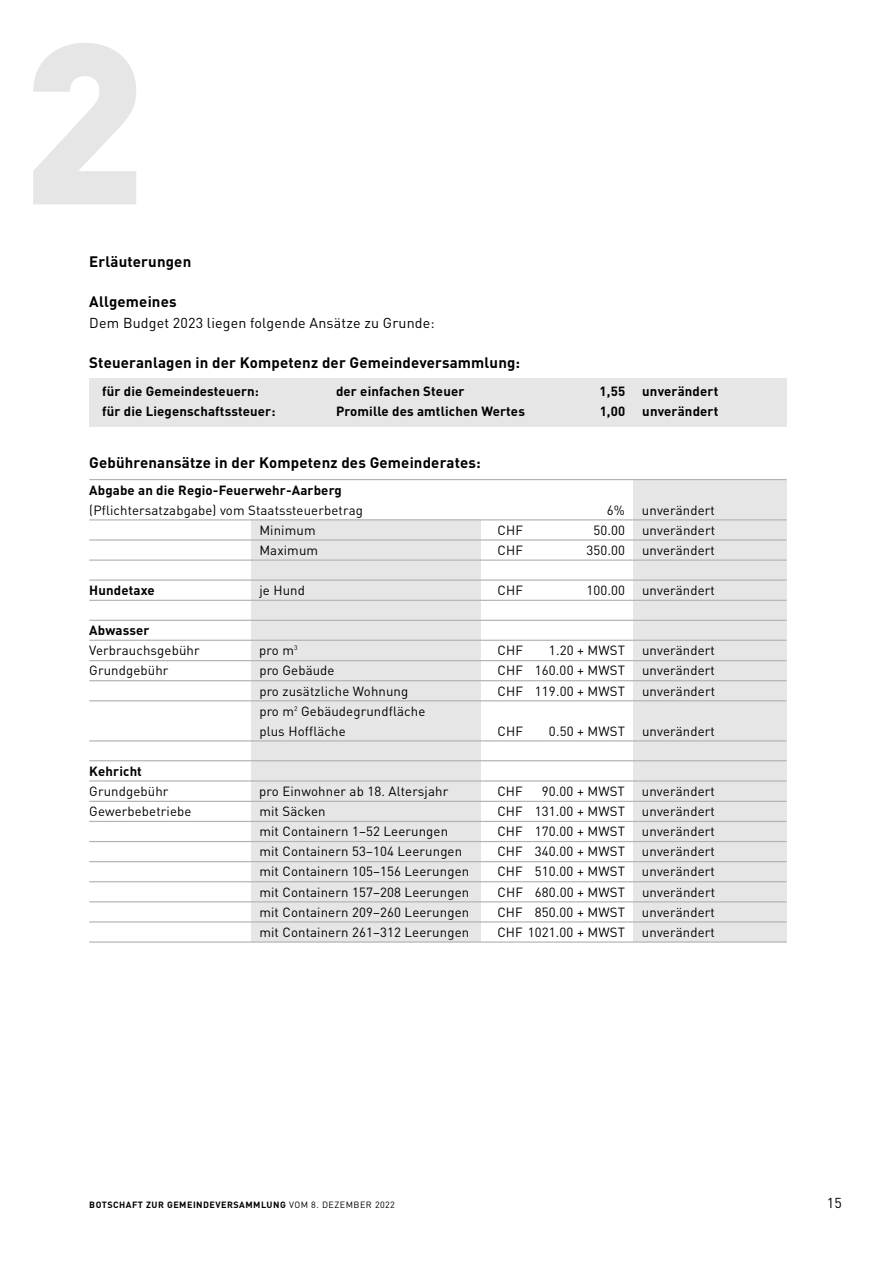
<style>
.page{position:relative;width:893px;height:1263px;background:#fff}
.page>*{position:absolute;margin:0;border:0;box-sizing:border-box;transform-origin:0 0}
.t1{font:900 225px "DIN";color:#e6e6e6}
.t2{font:700 15px "DIN";letter-spacing:.01em;color:#000}
.t3{font:14.25px "DIN";letter-spacing:.01em;color:#000}
.t4{font:13.2px/20.1px "DIN";letter-spacing:.01em;color:#000}
.t5{font:700 13.2px "DIN";letter-spacing:.01em;color:#000}
.t6{font:700 9px "DIN";letter-spacing:.055em;color:#000}
.s1{font-weight:400}
</style>
<div class="page">
<div style="left:251px;top:520px;width:229px;height:422px;background:#e6e6e6"></div>
<div style="left:634px;top:479px;width:153px;height:463px;background:#e6e6e6"></div>
<hr style="left:89px;top:479px;width:698px;height:1px;background:#b3b3b3">
<hr style="left:89px;top:519px;width:698px;height:1px;background:#b3b3b3">
<hr style="left:89px;top:539px;width:698px;height:2px;background:#b3b3b3">
<hr style="left:89px;top:559px;width:698px;height:2px;background:#b3b3b3">
<hr style="left:89px;top:579px;width:698px;height:2px;background:#b3b3b3">
<hr style="left:89px;top:600px;width:698px;height:1px;background:#b3b3b3">
<hr style="left:89px;top:620px;width:698px;height:1px;background:#b3b3b3">
<hr style="left:89px;top:640px;width:698px;height:1px;background:#b3b3b3">
<hr style="left:89px;top:660px;width:698px;height:1px;background:#b3b3b3">
<hr style="left:89px;top:680px;width:698px;height:1px;background:#b3b3b3">
<hr style="left:89px;top:700px;width:698px;height:1px;background:#b3b3b3">
<hr style="left:89px;top:740px;width:698px;height:1px;background:#b3b3b3">
<hr style="left:89px;top:760px;width:698px;height:1px;background:#b3b3b3">
<hr style="left:89px;top:780px;width:698px;height:1px;background:#b3b3b3">
<hr style="left:89px;top:801px;width:698px;height:1px;background:#b3b3b3">
<hr style="left:89px;top:821px;width:698px;height:1px;background:#b3b3b3">
<hr style="left:89px;top:841px;width:698px;height:1px;background:#b3b3b3">
<hr style="left:89px;top:861px;width:698px;height:1px;background:#b3b3b3">
<hr style="left:89px;top:881px;width:698px;height:1px;background:#b3b3b3">
<hr style="left:89px;top:901px;width:698px;height:1px;background:#b3b3b3">
<hr style="left:89px;top:921px;width:698px;height:1px;background:#b3b3b3">
<hr style="left:89px;top:941px;width:698px;height:2px;background:#b3b3b3">
<div style="left:89px;top:378px;width:698px;height:49px;background:#e6e6e6"></div>
<h1 class="t1" style="left:21px;top:-5px;width:127px">2</h1>
<p class="t2" style="left:89px;top:253px;width:103px">Erläuterungen</p>
<p class="t2" style="left:89px;top:293px;width:89px">Allgemeines</p>
<p class="t3" style="left:89px;top:314px;width:347px">Dem Budget 2023 liegen folgende Ansätze zu Grunde:</p>
<p class="t2" style="left:89px;top:354px;width:432px">Steueranlagen in der Kompetenz der Gemeindeversammlung:</p>
<p class="t5" style="left:102px;top:384px;width:159px">für die Gemeindesteuern:</p>
<p class="t5" style="left:336px;top:384px;width:130px">der einfachen Steuer</p>
<p class="t5" style="left:600px;top:384px;width:27px">1,55</p>
<p class="t5" style="left:642px;top:384px;width:78px">unverändert</p>
<p class="t5" style="left:102px;top:404px;width:175px">für die Liegenschaftssteuer:</p>
<p class="t5" style="left:336px;top:404px;width:190px">Promille des amtlichen Wertes</p>
<p class="t5" style="left:600px;top:404px;width:27px">1,00</p>
<p class="t5" style="left:642px;top:404px;width:78px">unverändert</p>
<p class="t2" style="left:89px;top:454px;width:393px">Gebührenansätze in der Kompetenz des Gemeinderates:</p>
<p class="t5" style="left:89px;top:482px;width:254px">Abgabe an die Regio-Feuerwehr-Aarberg</p>
<p class="t4" style="left:89px;top:500px;width:275px">(Pflichtersatzabgabe) vom Staatssteuerbetrag</p>
<p class="t4" style="left:607px;top:500px;width:20px">6%</p>
<p class="t4" style="left:642px;top:500px;width:74px">unverändert</p>
<p class="t4" style="left:259px;top:520px;width:58px">Minimum</p>
<p class="t4" style="left:497px;top:520px;width:27px">CHF</p>
<p class="t4" style="left:593px;top:520px;width:33px">50.00</p>
<p class="t4" style="left:642px;top:520px;width:74px">unverändert</p>
<p class="t4" style="left:259px;top:540px;width:60px">Maximum</p>
<p class="t4" style="left:497px;top:540px;width:27px">CHF</p>
<p class="t4" style="left:586px;top:540px;width:40px">350.00</p>
<p class="t4" style="left:642px;top:540px;width:74px">unverändert</p>
<p class="t5" style="left:89px;top:583px;width:67px">Hundetaxe</p>
<p class="t4" style="left:259px;top:580px;width:47px">je Hund</p>
<p class="t4" style="left:497px;top:580px;width:27px">CHF</p>
<p class="t4" style="left:586px;top:580px;width:40px">100.00</p>
<p class="t4" style="left:642px;top:580px;width:74px">unverändert</p>
<p class="t5" style="left:89px;top:623px;width:62px">Abwasser</p>
<p class="t4" style="left:89px;top:641px;width:112px">Verbrauchsgebühr</p>
<p class="t4" style="left:259px;top:641px;width:40px">pro m<sup>3</sup></p>
<p class="t4" style="left:497px;top:641px;width:27px">CHF</p>
<p class="t4" style="left:549px;top:641px;width:78px">1.20 + MWST</p>
<p class="t4" style="left:642px;top:641px;width:74px">unverändert</p>
<p class="t4" style="left:89px;top:661px;width:81px">Grundgebühr</p>
<p class="t4" style="left:259px;top:661px;width:77px">pro Gebäude</p>
<p class="t4" style="left:497px;top:661px;width:129px">CHF 160.00 + MWST</p>
<p class="t4" style="left:642px;top:661px;width:74px">unverändert</p>
<p class="t4" style="left:259px;top:681px;width:150px">pro zusätzliche Wohnung</p>
<p class="t4" style="left:497px;top:681px;width:129px">CHF 119.00 + MWST</p>
<p class="t4" style="left:642px;top:681px;width:74px">unverändert</p>
<p class="t4" style="left:259px;top:701px;width:168px">pro m<sup>2</sup> Gebäudegrundfläche plus Hoffläche</p>
<p class="t4" style="left:497px;top:721px;width:27px">CHF</p>
<p class="t4" style="left:549px;top:721px;width:78px">0.50 + MWST</p>
<p class="t4" style="left:642px;top:721px;width:74px">unverändert</p>
<p class="t5" style="left:89px;top:764px;width:54px">Kehricht</p>
<p class="t4" style="left:89px;top:781px;width:81px">Grundgebühr</p>
<p class="t4" style="left:259px;top:781px;width:190px">pro Einwohner ab 18. Altersjahr</p>
<p class="t4" style="left:497px;top:781px;width:27px">CHF</p>
<p class="t4" style="left:542px;top:781px;width:85px">90.00 + MWST</p>
<p class="t4" style="left:642px;top:781px;width:74px">unverändert</p>
<p class="t4" style="left:89px;top:801px;width:104px">Gewerbebetriebe</p>
<p class="t4" style="left:259px;top:801px;width:68px">mit Säcken</p>
<p class="t4" style="left:497px;top:801px;width:129px">CHF 131.00 + MWST</p>
<p class="t4" style="left:642px;top:801px;width:74px">unverändert</p>
<p class="t4" style="left:259px;top:822px;width:190px">mit Containern 1–52 Leerungen</p>
<p class="t4" style="left:497px;top:822px;width:129px">CHF 170.00 + MWST</p>
<p class="t4" style="left:642px;top:822px;width:74px">unverändert</p>
<p class="t4" style="left:259px;top:842px;width:204px">mit Containern 53–104 Leerungen</p>
<p class="t4" style="left:497px;top:842px;width:129px">CHF 340.00 + MWST</p>
<p class="t4" style="left:642px;top:842px;width:74px">unverändert</p>
<p class="t4" style="left:259px;top:862px;width:211px">mit Containern 105–156 Leerungen</p>
<p class="t4" style="left:497px;top:862px;width:129px">CHF 510.00 + MWST</p>
<p class="t4" style="left:642px;top:862px;width:74px">unverändert</p>
<p class="t4" style="left:259px;top:882px;width:211px">mit Containern 157–208 Leerungen</p>
<p class="t4" style="left:497px;top:882px;width:129px">CHF 680.00 + MWST</p>
<p class="t4" style="left:642px;top:882px;width:74px">unverändert</p>
<p class="t4" style="left:259px;top:902px;width:211px">mit Containern 209–260 Leerungen</p>
<p class="t4" style="left:497px;top:902px;width:129px">CHF 850.00 + MWST</p>
<p class="t4" style="left:642px;top:902px;width:74px">unverändert</p>
<p class="t4" style="left:259px;top:922px;width:211px">mit Containern 261–312 Leerungen</p>
<p class="t4" style="left:497px;top:922px;width:129px">CHF 1021.00 + MWST</p>
<p class="t4" style="left:642px;top:922px;width:74px">unverändert</p>
<p class="t6" style="left:89px;top:1199px;width:307px">BOTSCHAFT ZUR GEMEINDEVERSAMMLUNG <span class="s1">VOM 8. DEZEMBER 2022</span></p>
<p class="t3" style="left:827px;top:1194px;width:17px">15</p>
</div>
